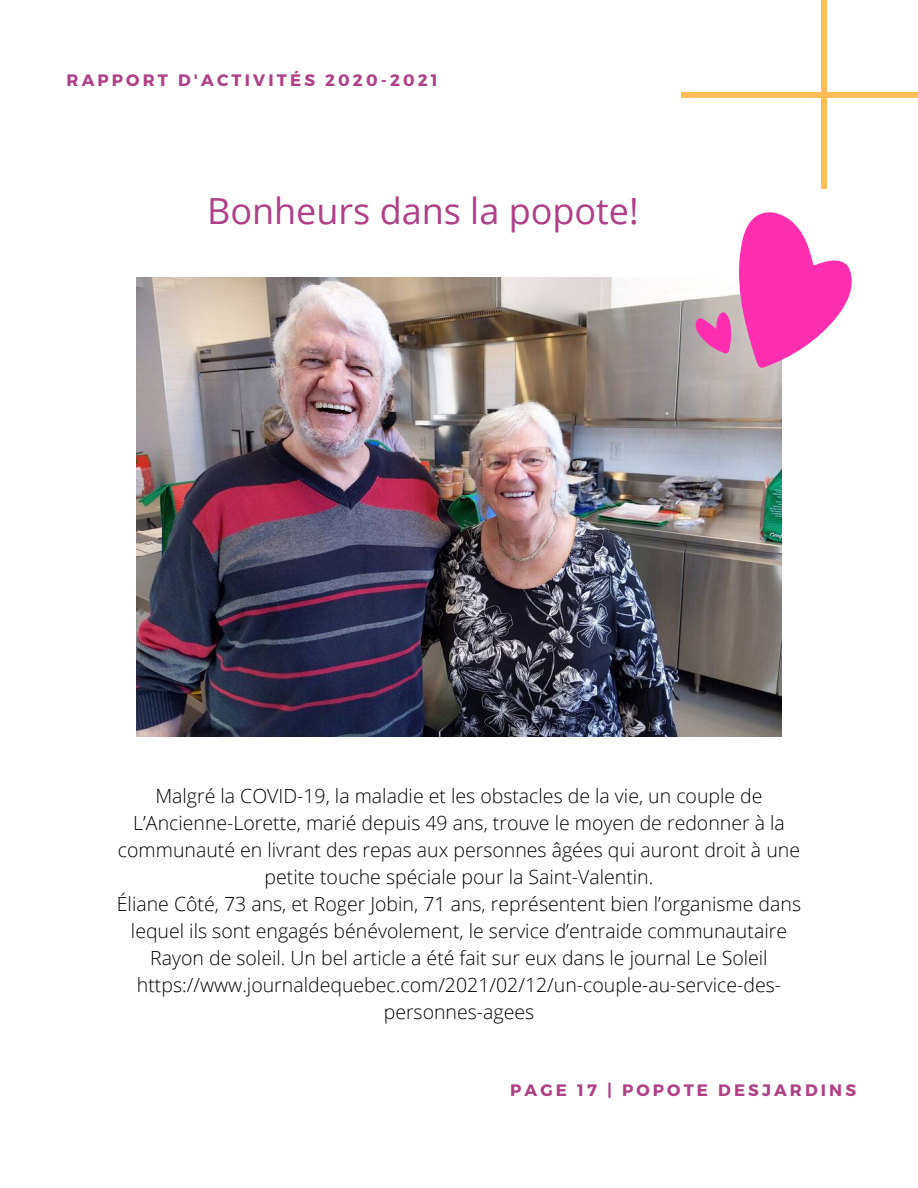
<style>
.page{position:relative;width:918px;height:1188px;background:#fff}
.page>*{position:absolute;margin:0;border:0;box-sizing:border-box;transform-origin:0 0}
.t1{font:36px "Open Sans";color:#af4087}
.t2{font:300 19.5px/27px "Open Sans";color:#000;text-align:center}
.t3{font:700 16.5px "Montserrat";letter-spacing:.19em;color:#af4087}
</style>
<div class="page">
<div style="left:681px;top:92px;width:237px;height:6px;background:#ffbd59"></div>
<div style="left:821px;top:0;width:6px;height:189px;background:#ffbd59"></div>
<img style="left:137px;top:277px;width:644px;height:459px">
<svg style="left:695px;top:212px;width:157px;height:156px"></svg>
<p class="t3" style="left:67px;top:70px;width:373px">RAPPORT D'ACTIVITÉS 2020-2021</p>
<h1 class="t1" style="left:207px;top:185px;width:433px">Bonheurs dans la popote!</h1>
<p class="t2" style="left:117px;top:782px;width:686px">Malgré la COVID-19, la maladie et les obstacles de la vie, un couple de L’Ancienne-Lorette, marié depuis 49 ans, trouve le moyen de redonner à la communauté en livrant des repas aux personnes âgées qui auront droit à une petite touche spéciale pour la Saint-Valentin.<br>Éliane Côté, 73 ans, et Roger Jobin, 71 ans, représentent bien l’organisme dans lequel ils sont engagés bénévolement, le service d’entraide communautaire Rayon de soleil. Un bel article a été fait sur eux dans le journal Le Soleil https://www.journaldequebec.com/2021/02/12/un-couple-au-service-des&shy;personnes-agees</p>
<p class="t3" style="left:510px;top:1079px;width:347px">PAGE 17 | POPOTE DESJARDINS</p>
</div>
